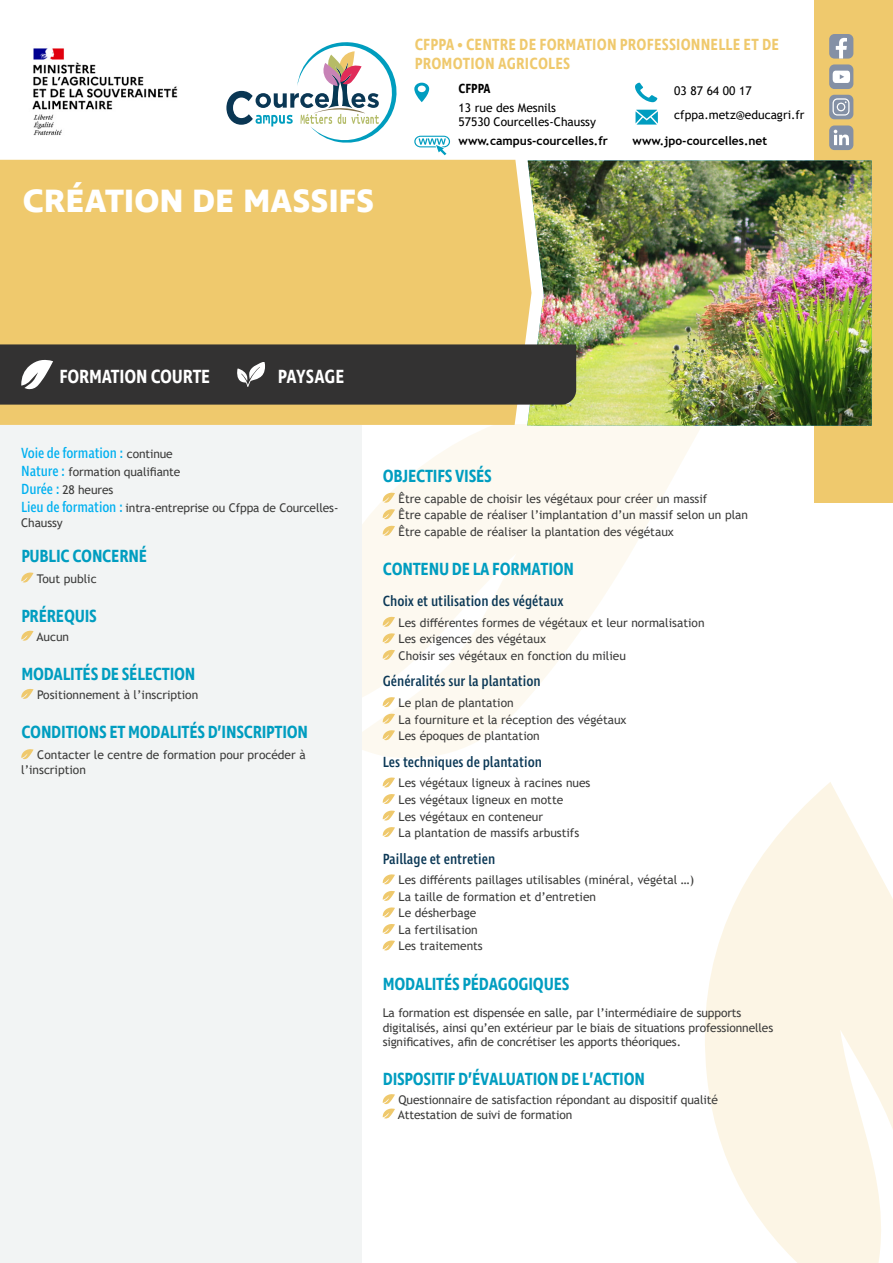
<style>
.page{position:relative;width:893px;height:1263px;background:#fff}
.page>*{position:absolute;margin:0;border:0;box-sizing:border-box;transform-origin:0 0}
.t1{font:700 33px "Ingra";letter-spacing:.01em;color:#fff}
.t2{font:600 19.5px "Ingra Cd";letter-spacing:-.01em;color:#fff}
.t3{font:600 18px "Ingra Cd";letter-spacing:-.015em;color:#009dc0}
.t4{font:600 16.5px/19.8px "Ingra Cd";letter-spacing:.01em;color:#efc96d}
.t5{font:500 15px "Ingra Cd";color:#0b3856}
.t6{font:15px "Ingra Cd";letter-spacing:-.01em;color:#00b0f0}
.t7{font:600 13.5px "Ingra Cd";color:#000}
.t8{font:12px/16.5px "Trebuchet MS";color:#3c3c3b}
.t9{font:12px/24.8px "Trebuchet MS";color:#000}
.t10{font:700 12px "Trebuchet MS";color:#000}
.s1{font-family:"Trebuchet MS";font-size:12px;color:#3c3c3b}
.s2{font-family:"Ingra Cd";font-size:15px;color:#00b0f0}
</style>
<div class="page">
<svg style="left:361px;top:425px;width:340px;height:333px;fill:#fdf9f0"></svg>
<svg style="left:705px;top:782px;width:188px;height:480px;fill:#fcf5e5"></svg>
<div style="left:0;top:425px;width:361px;height:837px;background:#f2f4f4"></div>
<div style="left:814px;top:0;width:79px;height:502px;background:#efc96d"></div>
<svg style="left:226px;top:42px;width:170px;height:101px"></svg>
<img style="left:32px;top:48px;width:146px;height:88px">
<svg style="left:414px;top:136px;width:36px;height:19px"></svg>
<svg style="left:635px;top:82px;width:23px;height:20px"></svg>
<svg style="left:635px;top:110px;width:23px;height:15px"></svg>
<svg style="left:414px;top:83px;width:15px;height:19px"></svg>
<div style="left:0;top:160px;width:531px;height:265px;background:#efc96d"></div>
<div style="left:829px;top:95px;width:24px;height:24px;background:#8490a5;border-radius:5px"></div>
<svg style="left:832px;top:98px;width:17px;height:18px"></svg>
<div style="left:829px;top:34px;width:24px;height:25px;background:#8490a5;border-radius:5px"></div>
<svg style="left:836px;top:38px;width:11px;height:21px"></svg>
<div style="left:829px;top:64px;width:24px;height:25px;background:#8490a5;border-radius:5px"></div>
<svg style="left:833px;top:71px;width:17px;height:12px"></svg>
<div style="left:829px;top:125px;width:24px;height:25px;background:#8490a5;border-radius:5px"></div>
<svg style="left:834px;top:130px;width:15px;height:15px"></svg>
<img style="left:527px;top:161px;width:345px;height:265px">
<svg style="left:21px;top:572px;width:13px;height:11px"></svg>
<svg style="left:21px;top:630px;width:13px;height:11px"></svg>
<svg style="left:21px;top:688px;width:13px;height:11px"></svg>
<svg style="left:21px;top:749px;width:13px;height:10px"></svg>
<svg style="left:383px;top:492px;width:12px;height:11px"></svg>
<svg style="left:383px;top:509px;width:12px;height:10px"></svg>
<svg style="left:383px;top:525px;width:12px;height:11px"></svg>
<svg style="left:383px;top:616px;width:12px;height:11px"></svg>
<svg style="left:383px;top:633px;width:12px;height:10px"></svg>
<svg style="left:383px;top:649px;width:12px;height:11px"></svg>
<svg style="left:383px;top:697px;width:12px;height:10px"></svg>
<svg style="left:383px;top:713px;width:12px;height:11px"></svg>
<svg style="left:383px;top:730px;width:12px;height:10px"></svg>
<svg style="left:383px;top:777px;width:12px;height:27px"></svg>
<svg style="left:383px;top:810px;width:12px;height:11px"></svg>
<svg style="left:383px;top:827px;width:12px;height:10px"></svg>
<svg style="left:383px;top:874px;width:12px;height:10px"></svg>
<svg style="left:383px;top:891px;width:12px;height:10px"></svg>
<svg style="left:383px;top:907px;width:12px;height:10px"></svg>
<svg style="left:383px;top:924px;width:12px;height:10px"></svg>
<svg style="left:383px;top:940px;width:12px;height:10px"></svg>
<svg style="left:383px;top:1094px;width:12px;height:25px"></svg>
<div style="left:0;top:344px;width:576px;height:61px;background:#333232"></div>
<h1 class="t1" style="left:23px;top:180px;width:353px">CRÉATION DE MASSIFS</h1>
<h3 class="t4" style="left:415px;top:35px;width:366px">CFPPA • CENTRE DE FORMATION PROFESSIONNELLE ET DE<br>PROMOTION AGRICOLES</h3>
<p class="t9" style="left:674px;top:78px;width:132px">03 87 64 00 17 cfppa.metz@educagri.fr</p>
<p class="t7" style="left:459px;top:80px;width:34px">CFPPA</p>
<p class="t9" style="left:459px;top:100px;width:139px;line-height:14.4px">13 rue des Mesnils<br>57530 Courcelles-Chaussy</p>
<p class="t10" style="left:459px;top:134px;width:151px">www.campus-courcelles.fr</p>
<p class="t10" style="left:633px;top:134px;width:136px">www.jpo-courcelles.net</p>
<h2 class="t2" style="left:59px;top:364px;width:152px">FORMATION COURTE</h2>
<h2 class="t2" style="left:278px;top:365px;width:68px">PAYSAGE</h2>
<p class="t6" style="left:21px;top:444px;width:153px">Voie de formation : <span class="s1">continue</span></p>
<p class="t8" style="left:21px;top:463px;width:319px;line-height:18px"><span class="s2">Nature :</span> formation qualifiante<br><span class="s2">Durée :</span> 28 heures<br><span class="s2">Lieu de formation :</span> intra-entreprise ou Cfppa de Courcelles-</p>
<p class="t8" style="left:21px;top:514px;width:43px">Chaussy</p>
<h3 class="t3" style="left:21px;top:544px;width:127px">PUBLIC CONCERNÉ</h3>
<p class="t8" style="left:37px;top:570px;width:61px">Tout public</p>
<h3 class="t3" style="left:21px;top:605px;width:77px">PRÉREQUIS</h3>
<p class="t8" style="left:37px;top:628px;width:34px">Aucun</p>
<h3 class="t3" style="left:21px;top:663px;width:176px">MODALITÉS DE SÉLECTION</h3>
<p class="t8" style="left:37px;top:686px;width:163px">Positionnement à l’inscription</p>
<h3 class="t3" style="left:21px;top:721px;width:288px">CONDITIONS ET MODALITÉS D’INSCRIPTION</h3>
<p class="t8" style="left:21px;top:748px;width:286px;line-height:14.4px;text-indent:16px">Contacter le centre de formation pour procéder à l’inscription</p>
<h3 class="t3" style="left:383px;top:465px;width:111px">OBJECTIFS VISÉS</h3>
<p class="t8" style="left:399px;top:490px;width:351px">Être capable de choisir les végétaux pour créer un massif<br>Être capable de réaliser l’implantation d’un massif selon un plan<br>Être capable de réaliser la plantation des végétaux</p>
<h3 class="t3" style="left:383px;top:558px;width:193px">CONTENU DE LA FORMATION</h3>
<p class="t5" style="left:383px;top:592px;width:182px">Choix et utilisation des végétaux</p>
<p class="t8" style="left:399px;top:614px;width:307px">Les différentes formes de végétaux et leur normalisation<br>Les exigences des végétaux<br>Choisir ses végétaux en fonction du milieu</p>
<p class="t5" style="left:383px;top:672px;width:160px">Généralités sur la plantation</p>
<p class="t8" style="left:399px;top:694px;width:229px">Le plan de plantation<br>La fourniture et la réception des végétaux<br>Les époques de plantation</p>
<p class="t5" style="left:383px;top:752px;width:161px">Les techniques de plantation</p>
<p class="t8" style="left:399px;top:775px;width:193px">Les végétaux ligneux à racines nues<br>Les végétaux ligneux en motte<br>Les végétaux en conteneur<br>La plantation de massifs arbustifs</p>
<p class="t5" style="left:383px;top:849px;width:114px">Paillage et entretien</p>
<p class="t8" style="left:399px;top:872px;width:297px">Les différents paillages utilisables (minéral, végétal …)<br>La taille de formation et d’entretien<br>Le désherbage<br>La fertilisation<br>Les traitements</p>
<h3 class="t3" style="left:383px;top:973px;width:188px">MODALITÉS PÉDAGOGIQUES</h3>
<p class="t8" style="left:383px;top:1005px;width:392px;line-height:14.4px">La formation est dispensée en salle, par l’intermédiaire de supports digitalisés, ainsi qu’en extérieur par le biais de situations professionnelles significatives, afin de concrétiser les apports théoriques.</p>
<h3 class="t3" style="left:383px;top:1068px;width:264px">DISPOSITIF D’ÉVALUATION DE L’ACTION</h3>
<p class="t8" style="left:398px;top:1092px;width:321px;line-height:14.4px">Questionnaire de satisfaction répondant au dispositif qualité<br>Attestation de suivi de formation</p>
</div>
